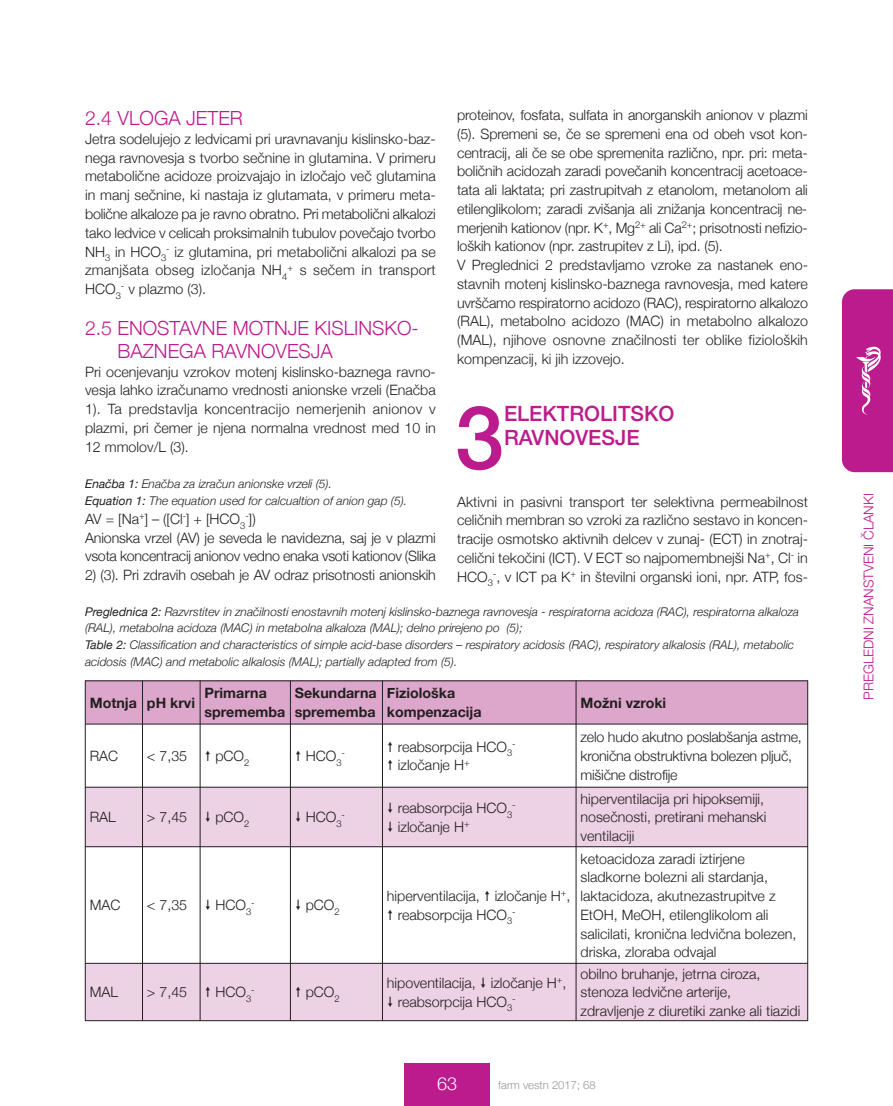
<style>
.page{position:relative;width:893px;height:1106px;background:#fff}
.page>*{position:absolute;margin:0;border:0;box-sizing:border-box;transform-origin:0 0}
.t1{font:500 88.2px "Helvetica Neue";color:#bc1b8d}
.t2{font:500 21px/24px "Helvetica Neue";color:#bc1b8d}
.t3{font:300 19.5px/22.5px "Helvetica Neue";color:#bc1b8d}
.t4{font:300 18px "Helvetica Neue";color:#fff}
.t5{font:300 14.25px/18.8px "Helvetica Neue";color:#231f20}
.t6{font:300 14.25px/18.8px "Helvetica Neue";letter-spacing:-.02em;color:#231f20}
.t7{font:700 14.25px/18.8px "Helvetica Neue";color:#231f20}
.t8{font:300 13.5px "Helvetica Neue";color:#bc1b8d}
.t9{font:italic 300 12px/16.8px "Helvetica Neue";color:#231f20}
.t10{font:300 11.25px "Helvetica Neue";color:#939598}
.t11{font:300 9.45px "Helvetica Neue";color:#231f20}
.s1{font-weight:400}
</style>
<div class="page">
<div style="left:405px;top:1063px;width:85px;height:43px;background:#bc1b8d"></div>
<svg style="left:842px;top:289px;width:51px;height:183px;background:#bf2692"></svg>
<div style="left:85px;top:680px;width:57px;height:44px;background:#dda6cb"></div>
<div style="left:142px;top:680px;width:58px;height:44px;background:#dda6cb"></div>
<div style="left:200px;top:680px;width:90px;height:44px;background:#dda6cb"></div>
<div style="left:290px;top:680px;width:92px;height:44px;background:#dda6cb"></div>
<div style="left:382px;top:680px;width:194px;height:44px;background:#dda6cb"></div>
<div style="left:576px;top:680px;width:232px;height:44px;background:#dda6cb"></div>
<div style="left:85px;top:787px;width:57px;height:59px;background:#edd1e4"></div>
<div style="left:142px;top:787px;width:58px;height:59px;background:#edd1e4"></div>
<div style="left:200px;top:787px;width:90px;height:59px;background:#edd1e4"></div>
<div style="left:290px;top:787px;width:92px;height:59px;background:#edd1e4"></div>
<div style="left:382px;top:787px;width:194px;height:59px;background:#edd1e4"></div>
<div style="left:576px;top:787px;width:232px;height:59px;background:#edd1e4"></div>
<div style="left:85px;top:963px;width:57px;height:57px;background:#edd1e4"></div>
<div style="left:142px;top:963px;width:58px;height:57px;background:#edd1e4"></div>
<div style="left:200px;top:963px;width:90px;height:57px;background:#edd1e4"></div>
<div style="left:290px;top:963px;width:92px;height:57px;background:#edd1e4"></div>
<div style="left:382px;top:963px;width:194px;height:57px;background:#edd1e4"></div>
<div style="left:576px;top:963px;width:232px;height:57px;background:#edd1e4"></div>
<hr style="left:85px;top:680px;width:1px;height:340px;background:#231f20">
<hr style="left:142px;top:680px;width:1px;height:340px;background:#231f20">
<hr style="left:200px;top:680px;width:1px;height:340px;background:#231f20">
<hr style="left:290px;top:680px;width:1px;height:340px;background:#231f20">
<hr style="left:382px;top:680px;width:1px;height:340px;background:#231f20">
<hr style="left:576px;top:680px;width:1px;height:340px;background:#231f20">
<hr style="left:807px;top:680px;width:1px;height:340px;background:#231f20">
<hr style="left:85px;top:680px;width:723px;height:1px;background:#231f20">
<hr style="left:85px;top:724px;width:723px;height:1px;background:#231f20">
<hr style="left:85px;top:787px;width:723px;height:1px;background:#231f20">
<hr style="left:85px;top:846px;width:723px;height:1px;background:#231f20">
<hr style="left:85px;top:963px;width:723px;height:1px;background:#231f20">
<hr style="left:85px;top:1020px;width:723px;height:1px;background:#231f20">
<p class="t5" style="left:457px;top:105px;width:352px">proteinov, fosfata, sulfata in anorganskih anionov v plazmi (5). Spremeni se, če se spremeni ena od obeh vsot kon&shy;centracij, ali če se obe spremenita različno, npr. pri: meta&shy;boličnih acidozah zaradi povečanih koncentracij acetoace&shy;tata ali laktata; pri zastrupitvah z etanolom, metanolom ali etilenglikolom; zaradi zvišanja ali znižanja koncentracij ne&shy;merjenih kationov (npr. K<sup>+</sup>, Mg<sup>2+</sup> ali Ca<sup>2+</sup>; prisotnosti nefizio&shy;loških kationov (npr. zastrupitev z Li), ipd. (5).<br>V Preglednici 2 predstavljamo vzroke za nastanek eno&shy;stavnih motenj kislinsko-baznega ravnovesja, med katere uvrščamo respiratorno acidozo (RAC), respiratorno alkalozo (RAL), metabolno acidozo (MAC) in metabolno alkalozo (MAL), njihove osnovne značilnosti ter oblike fizioloških kompenzacij, ki jih izzovejo.</p>
<h1 class="t1" style="left:455px;top:383px;width:51px">3</h1>
<h2 class="t2" style="left:504px;top:401px;width:172px">ELEKTROLITSKO<br>RAVNOVESJE</h2>
<p class="t5" style="left:457px;top:492px;width:352px;text-align:justify">Aktivni in pasivni transport ter selektivna permeabilnost celičnih membran so vzroki za različno sestavo in koncen&shy;tracije osmotsko aktivnih delcev v zunaj- (ECT) in znotraj&shy;celični tekočini (ICT). V ECT so najpomembnejši Na<sup>+</sup>, Cl<sup>-</sup> in HCO<sub>3</sub><sup>-</sup>, v ICT pa K<sup>+</sup> in številni organski ioni, npr. ATP, fos-</p>
<p class="t9" style="left:85px;top:602px;width:715px"><span class="s1">Preglednica 2:</span> Razvrstitev in značilnosti enostavnih motenj kislinsko-baznega ravnovesja - respiratorna acidoza (RAC), respiratorna alkaloza (RAL), metabolna acidoza (MAC) in metabolna alkaloza (MAL); delno prirejeno po (5);<br><span class="s1">Table 2:</span> Classification and characteristics of simple acid-base disorders – respiratory acidosis (RAC), respiratory alkalosis (RAL), metabolic acidosis (MAC) and metabolic alkalosis (MAL); partially adapted from (5).</p>
<p class="t7" style="left:90px;top:693px;width:107px">Motnja pH krvi</p>
<p class="t7" style="left:205px;top:683px;width:82px">Primarna sprememba</p>
<p class="t7" style="left:295px;top:683px;width:83px">Sekundarna sprememba</p>
<p class="t7" style="left:387px;top:683px;width:96px">Fiziološka kompenzacija</p>
<p class="t7" style="left:580px;top:693px;width:87px">Možni vzroki</p>
<p class="t5" style="left:90px;top:746px;width:30px">RAC</p>
<p class="t5" style="left:147px;top:746px;width:42px">&lt; 7,35</p>
<p class="t5" style="left:215px;top:746px;width:36px">pCO<sub>2</sub></p>
<p class="t5" style="left:306px;top:746px;width:37px">HCO<sub>3</sub></p>
<p class="t11" style="left:342px;top:747px;width:5px">-</p>
<h3 class="t3" style="left:85px;top:107px;width:159px">2.4 VLOGA JETER</h3>
<p class="t5" style="left:85px;top:129px;width:352px;text-align:justify">Jetra sodelujejo z ledvicami pri uravnavanju kislinsko-baz&shy;nega ravnovesja s tvorbo sečnine in glutamina. V primeru metabolične acidoze proizvajajo in izločajo več glutamina in manj sečnine, ki nastaja iz glutamata, v primeru meta&shy;bolične alkaloze pa je ravno obratno. Pri metabolični alkalozi tako ledvice v celicah proksimalnih tubulov povečajo tvorbo NH<sub>3</sub> in HCO<sub>3</sub><sup>-</sup> iz glutamina, pri metabolični alkalozi pa se zmanjšata obseg izločanja NH<sub>4</sub><sup>+</sup> s sečem in transport HCO<sub>3</sub><sup>-</sup> v plazmo (3).</p>
<h3 class="t3" style="left:117px;top:317px;width:303px;text-indent:-32px">2.5 ENOSTAVNE MOTNJE KISLINSKO-<br>BAZNEGA RAVNOVESJA</h3>
<p class="t5" style="left:85px;top:362px;width:352px;text-align:justify">Pri ocenjevanju vzrokov motenj kislinsko-baznega ravno&shy;vesja lahko izračunamo vrednosti anionske vrzeli (Enačba 1). Ta predstavlja koncentracijo nemerjenih anionov v plazmi, pri čemer je njena normalna vrednost med 10 in 12 mmolov/L (3).</p>
<p class="t9" style="left:85px;top:475px;width:324px"><span class="s1">Enačba 1:</span> Enačba za izračun anionske vrzeli (5).<br><span class="s1">Equation 1:</span> The equation used for calcualtion of anion gap (5).</p>
<p class="t6" style="left:85px;top:509px;width:352px">AV = [Na<sup>+</sup>] – ([Cl<sup>-</sup>] + [HCO<sub>3</sub><sup>-</sup>])<br>Anionska vrzel (AV) je seveda le navidezna, saj je v plazmi vsota koncentracij anionov vedno enaka vsoti kationov (Slika</p>
<p class="t5" style="left:85px;top:565px;width:352px">2) (3). Pri zdravih osebah je AV odraz prisotnosti anionskih</p>
<p class="t5" style="left:580px;top:727px;width:223px">zelo hudo akutno poslabšanja astme, kronična obstruktivna bolezen pljuč, mišične distrofije</p>
<p class="t5" style="left:398px;top:737px;width:116px">reabsorpcija HCO<sub>3</sub></p>
<p class="t11" style="left:512px;top:737px;width:5px">-</p>
<p class="t5" style="left:398px;top:755px;width:73px">izločanje H<sup>+</sup></p>
<p class="t5" style="left:90px;top:807px;width:28px">RAL</p>
<p class="t5" style="left:147px;top:807px;width:42px">&gt; 7,45</p>
<p class="t5" style="left:215px;top:807px;width:36px">pCO<sub>2</sub></p>
<p class="t5" style="left:306px;top:807px;width:37px">HCO<sub>3</sub></p>
<p class="t5" style="left:398px;top:798px;width:116px">reabsorpcija HCO<sub>3</sub></p>
<p class="t11" style="left:512px;top:799px;width:5px">-</p>
<p class="t5" style="left:398px;top:817px;width:73px">izločanje H<sup>+</sup></p>
<p class="t5" style="left:90px;top:895px;width:32px">MAC</p>
<p class="t5" style="left:147px;top:895px;width:42px">&lt; 7,35</p>
<p class="t5" style="left:215px;top:895px;width:37px">HCO<sub>3</sub></p>
<p class="t5" style="left:306px;top:895px;width:36px">pCO<sub>2</sub></p>
<p class="t5" style="left:398px;top:886px;width:174px;text-indent:-11px">hiperventilacija, izločanje H<sup>+</sup>, reabsorpcija HCO<sub>3</sub></p>
<p class="t11" style="left:512px;top:906px;width:5px">-</p>
<p class="t5" style="left:90px;top:982px;width:30px">MAL</p>
<p class="t5" style="left:147px;top:982px;width:42px">&gt; 7,45</p>
<p class="t5" style="left:215px;top:982px;width:37px">HCO<sub>3</sub></p>
<p class="t5" style="left:306px;top:982px;width:36px">pCO<sub>2</sub></p>
<p class="t5" style="left:398px;top:973px;width:170px;text-indent:-11px">hipoventilacija, izločanje H<sup>+</sup>, reabsorpcija HCO<sub>3</sub></p>
<p class="t11" style="left:512px;top:992px;width:5px">-</p>
<p class="t5" style="left:580px;top:788px;width:187px">hiperventilacija pri hipoksemiji, nosečnosti, pretirani mehanski ventilaciji</p>
<p class="t5" style="left:580px;top:848px;width:217px">ketoacidoza zaradi iztirjene sladkorne bolezni ali stardanja, laktacidoza, akutnezastrupitve z EtOH, MeOH, etilenglikolom ali salicilati, kronična ledvična bolezen, driska, zloraba odvajal</p>
<p class="t5" style="left:580px;top:963px;width:221px">obilno bruhanje, jetrna ciroza, stenoza ledvične arterije,<br>zdravljenje z diuretiki zanke ali tiazidi</p>
<p class="t4" style="left:437px;top:1072px;width:22px">63</p>
<p class="t10" style="left:498px;top:1078px;width:99px">farm vestn 2017; 68</p>
<p class="t8" style="left:860px;top:700px;width:208px;rotate:-90deg">PREGLEDNI ZNANSTVENI ČLANKI</p>
</div>
